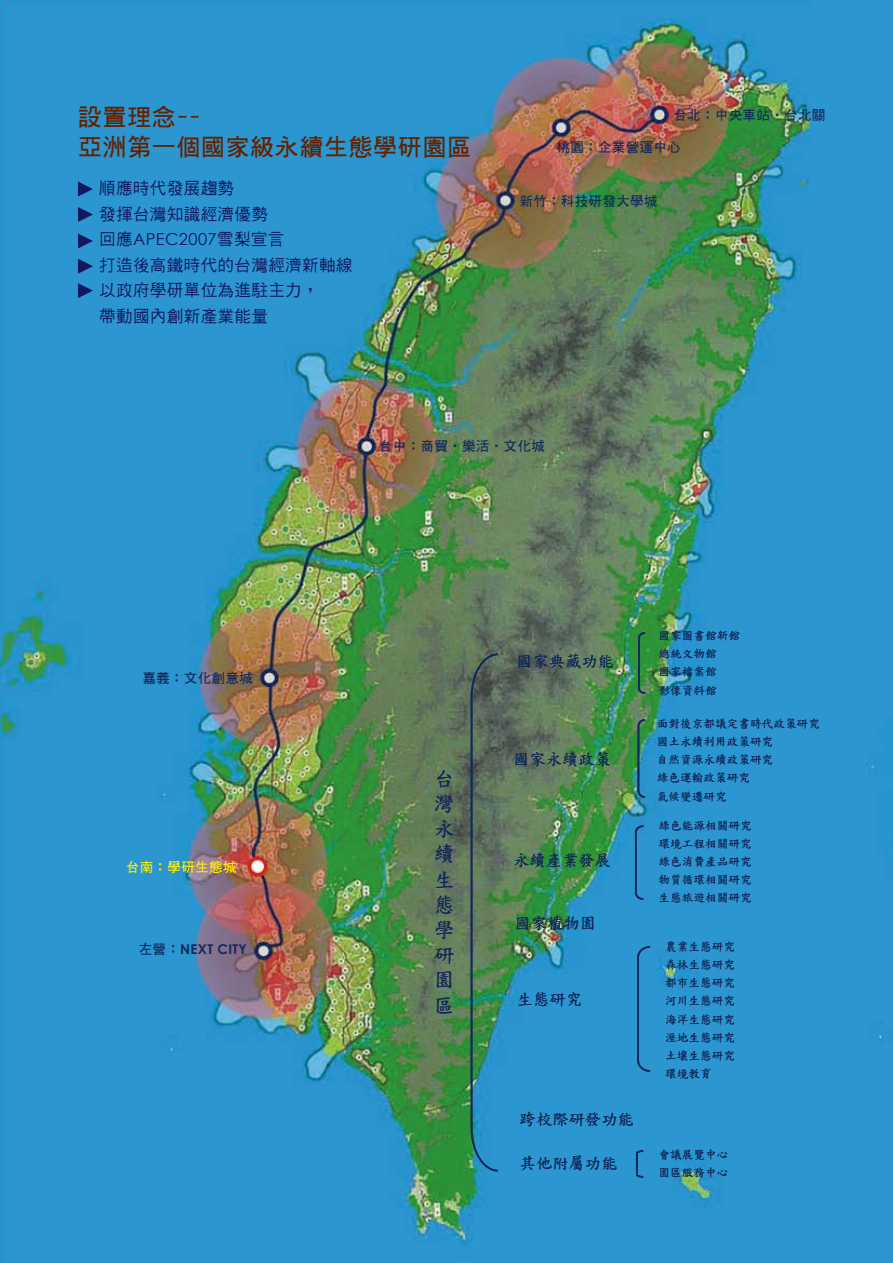
<style>
.page{position:relative;width:893px;height:1263px;background:#fff}
.page>*{position:absolute;margin:0;border:0;box-sizing:border-box;transform-origin:0 0}
.t1{font:24px/30px "DF Hei Bd HK BF";letter-spacing:.025em;color:#642200}
.t2{font:21px/25.2px "DF Kai Shu SB Estd BF";color:#12295b;text-align:justify}
.t3{font:16.5px/25.5px "DF Hei Md HK BF";letter-spacing:.025em;color:#12175e}
.t4{font:16.5px "Century Gothic";letter-spacing:.025em;color:#12175e}
.t5{font:16.35px "DF Kai Shu SB Estd BF";color:#12295b}
.t6{font:13.5px "DF Hei Bd HK BF";letter-spacing:.025em;color:#12295b}
.t7{font:700 13.5px "Century Gothic";letter-spacing:.025em;color:#12295b}
.t8{font:13.5px "DF Hei Bd HK BF";letter-spacing:.025em;color:#fff200}
.t9{font:11.55px/18.1px "DF Kai Shu SB Estd BF";color:#12295b}
.s1{font-family:"DF Hei Md HK BF"}
.s2{font-family:"DF Hei Bd HK BF";font-weight:400}
</style>
<div class="page">
<div style="left:809px;top:0;width:84px;height:1263px;background:#2c96d0"></div>
<img style="left:0;top:0;width:809px;height:1263px">
<svg style="left:637px;top:718px;width:10px;height:81px"></svg>
<svg style="left:634px;top:824px;width:11px;height:77px"></svg>
<svg style="left:637px;top:631px;width:10px;height:64px"></svg>
<svg style="left:636px;top:945px;width:16px;height:128px;background:#2887c0"></svg>
<svg style="left:635px;top:1149px;width:10px;height:29px"></svg>
<img style="left:470px;top:653px;width:30px;height:519px">
<svg style="left:78px;top:181px;width:15px;height:15px"></svg>
<svg style="left:78px;top:207px;width:15px;height:15px"></svg>
<svg style="left:78px;top:233px;width:15px;height:15px"></svg>
<svg style="left:78px;top:259px;width:15px;height:15px"></svg>
<svg style="left:78px;top:283px;width:15px;height:15px"></svg>
<h1 class="t1" style="left:78px;top:102px;width:394px">設置理念--<br>亞洲第一個國家級永續生態學研園區</h1>
<h3 class="t3" style="left:99px;top:176px;width:170px">順應時代發展趨勢<br>發揮台灣知識經濟優勢</h3>
<h3 class="t4" style="left:99px;top:228px;width:187px"><span class="s1">回應</span>APEC2007<span class="s1">雪梨宣言</span></h3>
<h3 class="t3" style="left:99px;top:252px;width:255px">打造後高鐵時代的台灣經濟新軸線以政府學研單位為進駐主力，<br>帶動國內創新產業能量</h3>
<p class="t6" style="left:673px;top:108px;width:153px">台北：中央車站‧台北關</p>
<p class="t6" style="left:556px;top:140px;width:126px">桃園：企業營運中心</p>
<p class="t6" style="left:519px;top:194px;width:140px">新竹：科技研發大學城</p>
<p class="t6" style="left:142px;top:671px;width:112px">嘉義：文化創意城</p>
<p class="t8" style="left:126px;top:860px;width:112px">台南：學研生態城</p>
<p class="t7" style="left:139px;top:938px;width:110px"><span class="s2">左營：</span>NEXT CITY</p>
<p class="t6" style="left:379px;top:439px;width:167px">台中：商貿‧樂活‧文化城</p>
<h2 class="t2" style="left:434px;top:766px;width:22px">台灣永續生態學研園區</h2>
<h3 class="t5" style="left:516px;top:653px;width:100px">國家典藏功能</h3>
<h3 class="t5" style="left:513px;top:751px;width:100px">國家永續政策</h3>
<h3 class="t5" style="left:513px;top:852px;width:100px">永續產業發展</h3>
<h3 class="t5" style="left:514px;top:915px;width:83px">國家植物園</h3>
<h3 class="t5" style="left:517px;top:990px;width:67px">生態研究</h3>
<p class="t9" style="left:658px;top:626px;width:83px">國家圖書館新館總統文物館<br>國家檔案館<br>影像資料館</p>
<p class="t9" style="left:657px;top:714px;width:165px">面對後京都議定書時代政策研究國土永續利用政策研究<br>自然資源永續政策研究<br>綠色運輸政策研究<br>氣候變遷研究</p>
<p class="t9" style="left:658px;top:816px;width:95px;text-align:justify">綠色能源相關研究環境工程相關研究綠色消費產品研究物質循環相關研究生態旅遊相關研究</p>
<p class="t9" style="left:665px;top:937px;width:71px;text-align:justify">農業生態研究森林生態研究都市生態研究河川生態研究海洋生態研究溼地生態研究土壤生態研究環境教育</p>
<h3 class="t5" style="left:520px;top:1111px;width:116px">跨校際研發功能</h3>
<h3 class="t5" style="left:520px;top:1155px;width:100px">其他附屬功能</h3>
<p class="t9" style="left:658px;top:1145px;width:71px">會議展覽中心園區服務中心</p>
</div>
